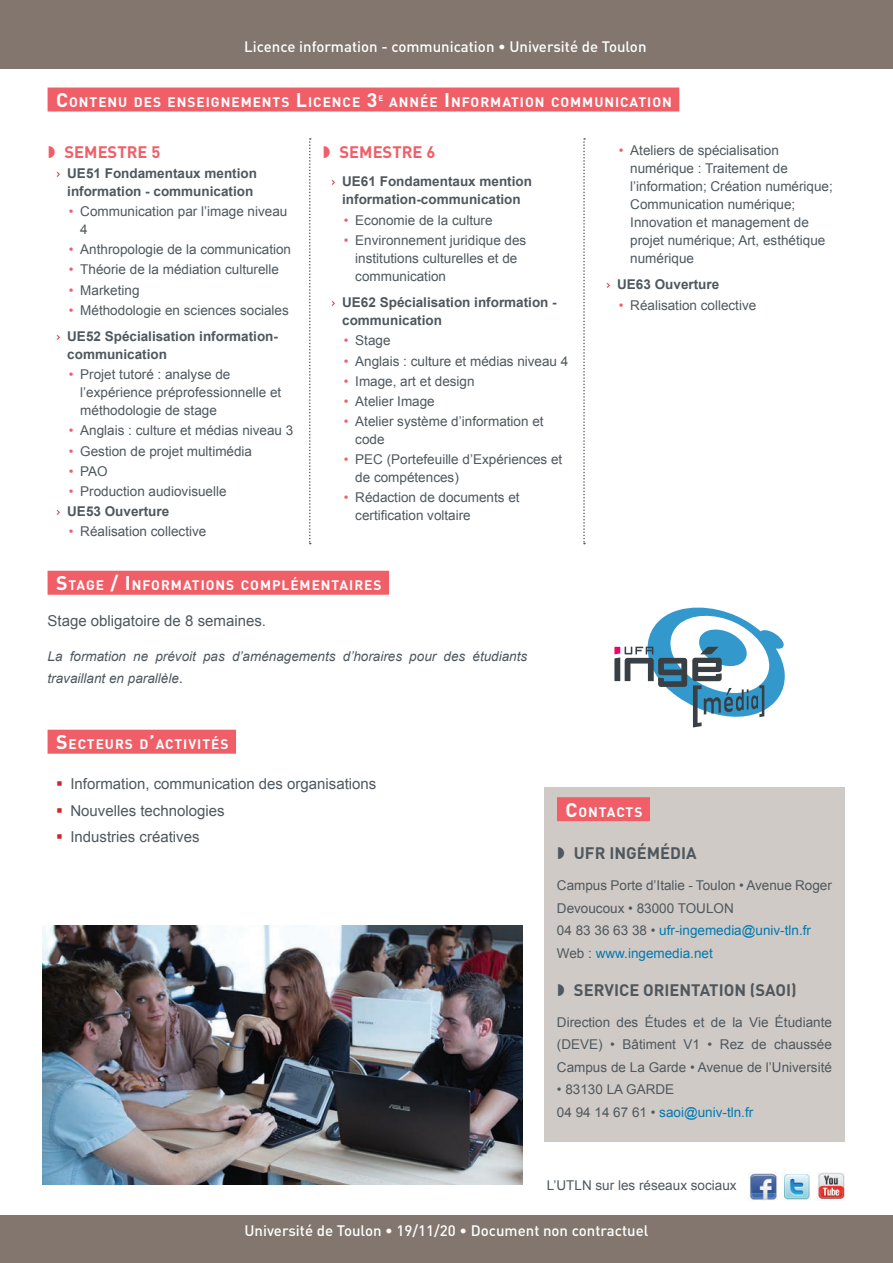
<style>
.page{position:relative;width:893px;height:1263px;background:#fff}
.page>*{position:absolute;margin:0;border:0;box-sizing:border-box;transform-origin:0 0}
.t1{font:700 16.5px "DIN";color:#4e585e}
.t2{font:700 16.5px "DIN";color:#f05f68}
.texte{font:15px "Arial";color:#4e585e}
.pied_de_page{font:500 15px "DIN";color:#fff}
.titre_orange{font:700 13.65px "DIN";letter-spacing:.07em;color:#fff}
.texte_contact{font:13.5px/18px "Arial";color:#4e585e}
.t3{font:700 13.5px/18px "Arial";color:#4e585e;text-align:center}
.texte-2{font:italic 13.5px/22.5px "Arial";color:#4e585e}
.texte_contact-2{font:13.5px "Arial";color:#0079b0}
.texte_flashtag{font:13.5px "Arial";color:#4e585e}
.titre_orange-2{font:700 7.95px "DIN";color:#fff}
.s1{font-size:19.5px}
.s2{font-family:"DIN";font-weight:400;color:#d1232a}
.s3{color:#f05f68}
.s4{font-style:normal;font-size:15px}
.s5{color:#4e585e}
</style>
<div class="page">
<svg style="left:614px;top:607px;width:171px;height:121px"></svg>
<div style="left:0;top:1215px;width:893px;height:48px;background:#82766e"></div>
<div style="left:0;top:0;width:893px;height:68px;background:#82766e"></div>
<div style="left:48px;top:88px;width:631px;height:24px;background:#f05f68"></div>
<div style="left:544px;top:788px;width:301px;height:354px;background:#d0cac6"></div>
<div style="left:557px;top:797px;width:93px;height:24px;background:#f05f68"></div>
<div style="left:48px;top:571px;width:341px;height:24px;background:#f05f68"></div>
<div style="left:48px;top:730px;width:188px;height:24px;background:#f05f68"></div>
<img style="left:748px;top:1173px;width:29px;height:28px">
<img style="left:782px;top:1173px;width:28px;height:26px">
<img style="left:817px;top:1172px;width:28px;height:28px">
<img style="left:42px;top:926px;width:480px;height:258px">
<svg style="left:309px;top:138px;width:2px;height:406px"></svg>
<svg style="left:583px;top:138px;width:2px;height:406px"></svg>
<p class="pied_de_page" style="left:244px;top:37px;width:404px">Licence information - communication • U niversité de Toulon</p>
<p class="titre_orange" style="left:56px;top:93px;width:323px"><span class="s1">C</span>ONTENU DES ENSEIGNEMENTS <span class="s1">L</span>ICENCE <span class="s1">3</span></p>
<p class="titre_orange-2" style="left:378px;top:93px;width:6px">E</p>
<p class="titre_orange" style="left:389px;top:93px;width:284px">ANNÉE <span class="s1">I</span> NFORMATION COMMUNICATION</p>
<p class="t2" style="left:65px;top:141px;width:97px">SEMESTRE 5</p>
<p class="t3" style="left:56px;top:165px;width:202px"><span class="s2">›</span> UE51 Fondamentaux mention information - communication</p>
<p class="texte_contact" style="left:80px;top:202px;width:209px;text-indent:-11px"><span class="s3">•</span> Communication par l’image niveau<br>4</p>
<p class="texte_contact" style="left:69px;top:241px;width:224px"><span class="s3">•</span> Anthropologie de la communication</p>
<p class="texte_contact" style="left:69px;top:261px;width:212px"><span class="s3">•</span> Théorie de la médiation culturelle</p>
<p class="texte_contact" style="left:69px;top:281px;width:72px"><span class="s3">•</span> Marketing</p>
<p class="texte_contact" style="left:69px;top:301px;width:222px"><span class="s3">•</span> Méthodologie en sciences sociales</p>
<p class="t3" style="left:67px;top:328px;width:212px;text-align:left;text-indent:-11px"><span class="s2">›</span> UE52 Spécialisation information&shy;communication</p>
<p class="texte_contact" style="left:80px;top:366px;width:203px;text-indent:-11px"><span class="s3">•</span> Projet tutoré : analyse de l’expérience préprofessionnelle et méthodologie de stage</p>
<p class="texte_contact" style="left:69px;top:422px;width:226px"><span class="s3">•</span> Anglais : culture et médias niveau 3</p>
<p class="texte_contact" style="left:69px;top:442px;width:185px"><span class="s3">•</span> Gestion de projet multimédia</p>
<p class="texte_contact" style="left:69px;top:462px;width:40px"><span class="s3">•</span> PAO</p>
<p class="texte_contact" style="left:69px;top:482px;width:159px"><span class="s3">•</span> Production audiovisuelle</p>
<p class="t3" style="left:56px;top:503px;width:115px"><span class="s2">›</span> UE53 Ouverture</p>
<p class="texte_contact" style="left:69px;top:522px;width:139px"><span class="s3">•</span> Réalisation collective</p>
<p class="texte_contact" style="left:630px;top:141px;width:204px;text-indent:-11px"><span class="s3">•</span> Ateliers de spécialisation numérique : Traitement de l’information; Création numérique;<br>Communication numérique;<br>Innovation et management de projet numérique; Art, esthétique numérique</p>
<p class="t3" style="left:606px;top:276px;width:115px"><span class="s2">›</span> UE63 Ouverture</p>
<p class="texte_contact" style="left:619px;top:296px;width:139px"><span class="s3">•</span> Réalisation collective</p>
<p class="t2" style="left:340px;top:141px;width:97px">SEMESTRE 6</p>
<p class="t3" style="left:331px;top:173px;width:202px"><span class="s2">›</span> UE61 Fondamentaux mention information-communication</p>
<p class="texte_contact" style="left:344px;top:211px;width:150px"><span class="s3">•</span> Economie de la culture</p>
<p class="texte_contact" style="left:355px;top:231px;width:173px;text-indent:-11px"><span class="s3">•</span> Environnement juridique des institutions culturelles et de communication</p>
<p class="t3" style="left:342px;top:294px;width:216px;text-align:left;text-indent:-11px"><span class="s2">›</span> UE62 Spécialisation information - communication</p>
<p class="texte_contact" style="left:344px;top:332px;width:48px"><span class="s3">•</span> Stage</p>
<p class="texte_contact" style="left:344px;top:352px;width:226px"><span class="s3">•</span> Anglais : culture et médias niveau 4</p>
<p class="texte_contact" style="left:344px;top:372px;width:132px"><span class="s3">•</span> Image, art et design</p>
<p class="texte_contact" style="left:344px;top:392px;width:93px"><span class="s3">•</span> Atelier Image</p>
<p class="texte_contact" style="left:355px;top:412px;width:190px;text-indent:-11px"><span class="s3">•</span> Atelier système d’information et code</p>
<p class="texte_contact" style="left:355px;top:450px;width:209px;text-indent:-11px"><span class="s3">•</span> PEC (Portefeuille d’Expériences et de compétences)</p>
<p class="texte_contact" style="left:355px;top:489px;width:166px;text-indent:-11px"><span class="s3">•</span> Rédaction de documents et certification voltaire</p>
<p class="titre_orange" style="left:56px;top:576px;width:327px"><span class="s1">S</span>TAGE <span class="s1">/ I</span> NFORMATIONS COMPLÉMENTAIRES</p>
<p class="texte" style="left:48px;top:610px;width:220px">Stage obligatoire de 8 semaines.</p>
<p class="texte-2" style="left:48px;top:645px;width:481px">La formation ne prévoit pas d’aménagements d’horaires pour des étudiants travaillant en parallèle<span class="s4">.</span></p>
<p class="titre_orange" style="left:56px;top:735px;width:174px"><span class="s1">S</span>ECTEURS D<span class="s1">’</span>ACTIVITÉS</p>
<p class="texte" style="left:70px;top:774px;width:307px">Information, communication des organisations</p>
<p class="texte" style="left:70px;top:800px;width:156px">Nouvelles technologies</p>
<p class="texte" style="left:70px;top:827px;width:131px">Industries créatives</p>
<p class="titre_orange" style="left:565px;top:803px;width:79px"><span class="s1">C</span>ONTACTS</p>
<p class="t1" style="left:574px;top:842px;width:124px">UFR INGÉMÉDIA</p>
<p class="texte_contact" style="left:557px;top:874px;width:276px;line-height:22.5px">Campus Porte d’Italie - Toulon • Avenue Roger<br>Devoucoux • 83000 TOULON</p>
<p class="texte_contact-2" style="left:557px;top:921px;width:256px"><span class="s5">04 83 36 63 38 •</span> ufr-ingemedia@univ-tln.fr</p>
<p class="texte_contact-2" style="left:557px;top:944px;width:157px"><span class="s5">Web :</span> www.ingemedia.net</p>
<p class="t1" style="left:574px;top:979px;width:224px">SERVICE ORIENTATION (SAOI)</p>
<p class="texte_contact" style="left:557px;top:1011px;width:276px;line-height:22.5px;text-align:justify">Direction des Études et de la Vie Étudiante (DEVE) • Bâtiment V1 • Rez de chaussée Campus de La Garde • Avenue de l’Université</p>
<p class="texte_contact" style="left:557px;top:1080px;width:119px">• 83130 LA GARDE</p>
<p class="texte_contact-2" style="left:557px;top:1103px;width:198px"><span class="s5">04 94 14 67 61 •</span> saoi@univ-tln.fr</p>
<p class="texte_flashtag" style="left:547px;top:1177px;width:191px">L’UTLN sur les réseaux sociaux</p>
<p class="pied_de_page" style="left:244px;top:1221px;width:406px">U niversité de Toulon • 19/11/20 • Document non contractuel</p>
</div>
